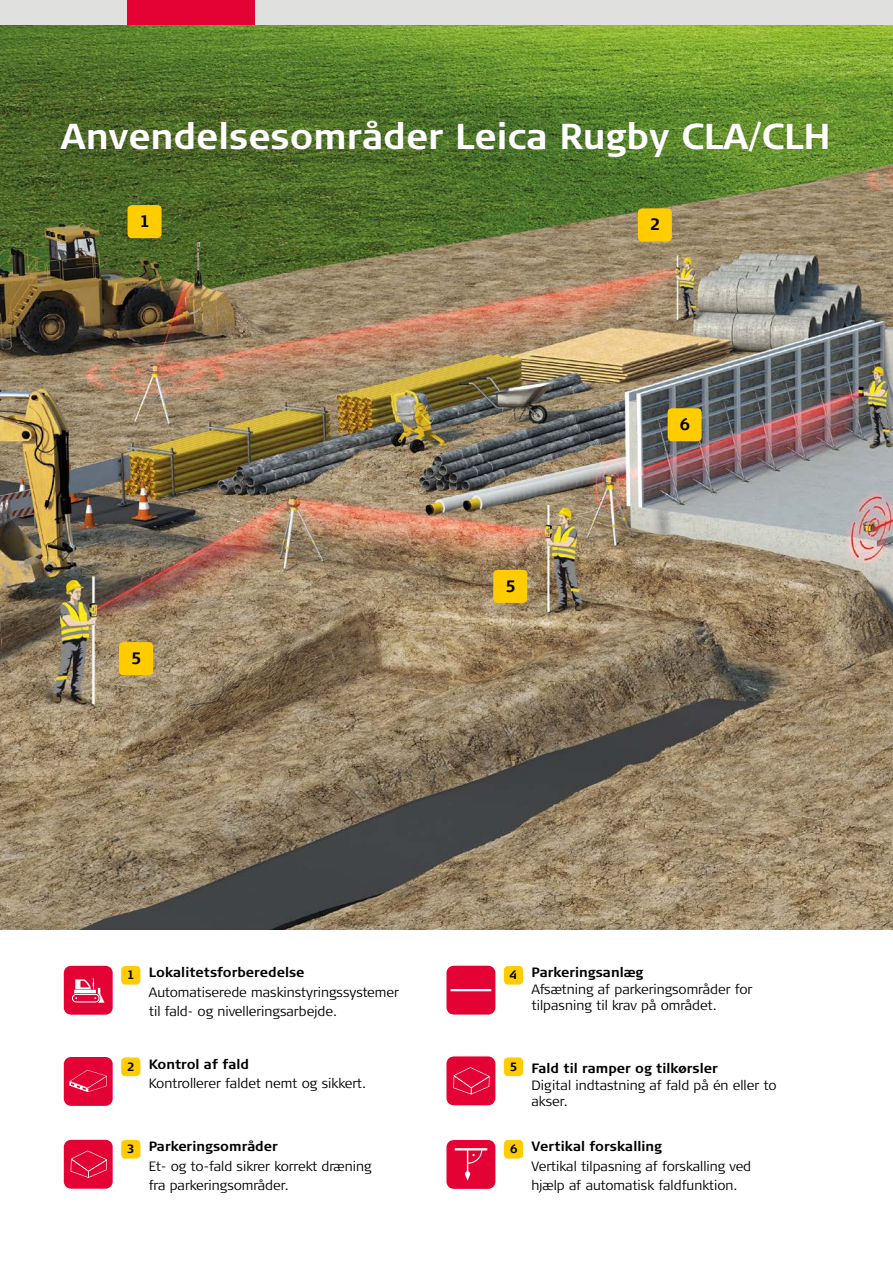
<style>
.page{position:relative;width:893px;height:1263px;background:#fff}
.page>*{position:absolute;margin:0;border:0;box-sizing:border-box;transform-origin:0 0}
.t1{font:700 36px "Signa Column";color:#fff}
.t2{font:700 16.5px "Signa Pro";color:#000}
.t3{font:300 13.5px/19.5px "Signa Column";color:#000}
.s1{font-weight:700}
</style>
<div class="page">
<div style="left:0;top:0;width:893px;height:26px;background:#e0e0df"></div>
<div style="left:128px;top:0;width:127px;height:26px;background:#e40134"></div>
<img style="left:0;top:26px;width:893px;height:903px">
<div style="left:128px;top:205px;width:34px;height:33px;background:#fc0;border-radius:4px"></div>
<div style="left:638px;top:208px;width:34px;height:33px;background:#fc0;border-radius:4px"></div>
<div style="left:119px;top:642px;width:34px;height:33px;background:#fc0;border-radius:4px"></div>
<div style="left:493px;top:570px;width:34px;height:33px;background:#fc0;border-radius:4px"></div>
<div style="left:668px;top:408px;width:34px;height:33px;background:#fc0;border-radius:4px"></div>
<svg style="left:64px;top:1140px;width:49px;height:49px;background:#e51343"></svg>
<div style="left:121px;top:1140px;width:19px;height:18px;background:#fc0;border-radius:4px"></div>
<svg style="left:446px;top:1140px;width:49px;height:49px;background:#e61947"></svg>
<div style="left:504px;top:1140px;width:19px;height:18px;background:#fc0;border-radius:4px"></div>
<svg style="left:64px;top:966px;width:49px;height:49px;background:#e72651"></svg>
<div style="left:121px;top:966px;width:19px;height:18px;background:#fc0;border-radius:4px"></div>
<div style="left:446px;top:966px;width:49px;height:48px;background:#e40134"></div>
<hr style="left:451px;top:989px;width:40px;height:2px;background:#fff">
<div style="left:504px;top:966px;width:19px;height:18px;background:#fc0;border-radius:4px"></div>
<svg style="left:64px;top:1057px;width:49px;height:49px;background:#e51343"></svg>
<div style="left:121px;top:1057px;width:19px;height:19px;background:#fc0;border-radius:4px"></div>
<svg style="left:446px;top:1056px;width:49px;height:49px;background:#e61544"></svg>
<div style="left:504px;top:1057px;width:19px;height:19px;background:#fc0;border-radius:4px"></div>
<h1 class="t1" style="left:60px;top:114px;width:772px">Anvendelsesområder Leica Rugby CLA/CLH</h1>
<p class="t2" style="left:140px;top:210px;width:12px">1</p>
<p class="t2" style="left:650px;top:213px;width:12px">2</p>
<p class="t2" style="left:131px;top:647px;width:12px">5</p>
<p class="t2" style="left:505px;top:575px;width:12px">5</p>
<p class="t2" style="left:680px;top:413px;width:12px">6</p>
<p class="t3" style="left:149px;top:963px;width:252px;text-indent:-22px"><sub>1</sub> <span class="s1">Lokalitetsforberedelse<br></span>Automatiserede maskinstyringssystemer til fald- og nivelleringsarbejde.</p>
<p class="t3" style="left:531px;top:964px;width:223px;line-height:16.5px;text-indent:-22px"><sub>4</sub> <span class="s1">Parkeringsanlæg<br></span>Afsætning af parkeringsområder for tilpasning til krav på området.</p>
<p class="t3" style="left:149px;top:1054px;width:219px;text-indent:-22px"><sub>2</sub> <span class="s1">Kontrol af fald<br></span>Kontrollerer faldet nemt og sikkert.</p>
<p class="t3" style="left:531px;top:1060px;width:247px;line-height:16.5px;text-indent:-22px"><sup>5</sup> <span class="s1">Fald til ramper og tilkørsler<br></span>Digital indtastning af fald på én eller to akser.</p>
<p class="t3" style="left:149px;top:1137px;width:224px;text-indent:-22px"><sub>3</sub> <span class="s1">Parkeringsområder<br></span>Et- og to-fald sikrer korrekt dræning fra parkeringsområder.</p>
<p class="t3" style="left:531px;top:1137px;width:221px;text-indent:-22px"><sub>6</sub> <span class="s1">Vertikal forskalling<br></span>Vertikal tilpasning af forskalling ved hjælp af automatisk faldfunktion.</p>
</div>
